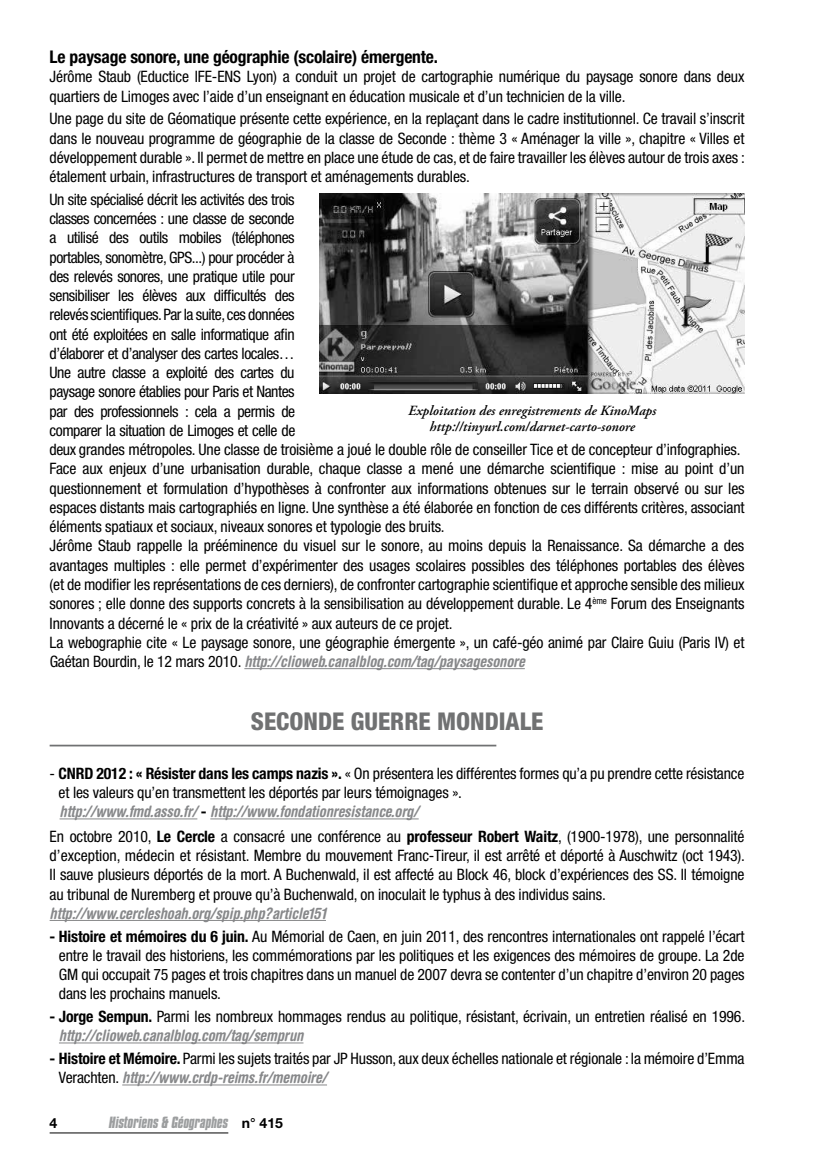
<style>
.page{position:relative;width:819px;height:1166px;background:#fff}
.page>*{position:absolute;margin:0;border:0;box-sizing:border-box;transform-origin:0 0}
.t1{font:800 condensed 24.5px "Helvetica Neue";color:#707172}
.t2{font:700 condensed 17.5px "Helvetica Neue";letter-spacing:-.01em;color:#000}
.t3{font:condensed 15.75px/19.2px "Helvetica Neue";letter-spacing:-.01em;color:#000}
.t4{font:italic 700 condensed 15.75px "Helvetica Rounded";letter-spacing:-.01em;color:#87888a}
.t5{font:italic 600 14px/16.8px "Adobe Garamond Pro";color:#000;text-align:center}
.t6{font:italic 700 14px "Compacta BT";color:#9c9e9f}
.t7{font:700 14px "Helvetica Neue";color:#000}
.s1{font-family:"Helvetica Neue";font-weight:400;font-style:normal;color:#000}
.s2{font-weight:700}
.s3{font-family:"Helvetica Neue";font-style:normal;color:#000}
</style>
<div class="page">
<hr style="left:50px;top:1132px;width:178px;height:1px;background:#000">
<hr style="left:244px;top:668px;width:281px;height:1px;background:#87888a">
<hr style="left:50px;top:745px;width:446px;height:1px;background:#707172">
<hr style="left:60px;top:818px;width:137px;height:1px;background:#87888a">
<hr style="left:210px;top:818px;width:208px;height:1px;background:#87888a">
<hr style="left:50px;top:920px;width:276px;height:1px;background:#87888a">
<hr style="left:59px;top:1042px;width:244px;height:1px;background:#87888a">
<hr style="left:122px;top:1084px;width:205px;height:1px;background:#87888a">
<img style="left:319px;top:194px;width:425px;height:200px">
<p class="t2" style="left:50px;top:46px;width:390px">Le paysage sonore, une géographie (scolaire) émergente.</p>
<p class="t3" style="left:50px;top:67px;width:696px">Jérôme Staub (Eductice IFE-ENS Lyon) a conduit un projet de cartographie numérique du paysage sonore dans deux quartiers de Limoges avec l’aide d’un enseignant en éducation musicale et d’un technicien de la ville.</p>
<p class="t3" style="left:50px;top:109px;width:697px;text-align:justify">Une page du site de Géomatique présente cette expérience, en la replaçant dans le cadre institutionnel. Ce travail s’inscrit dans le nouveau programme de géographie de la classe de Seconde : thème 3 « Aménager la ville », chapitre « Villes et développement durable ». Il permet de mettre en place une étude de cas, et de faire travailler les élèves autour de trois axes : étalement urbain, infrastructures de transport et aménagements durables.</p>
<p class="t3" style="left:50px;top:190px;width:696px">Un site spécialisé décrit les activités des trois<br>classes concernées : une classe de seconde<br>a utilisé des outils mobiles (téléphones<br>portables, sonomètre, GPS...) pour procéder à<br>des relevés sonores, une pratique utile pour<br>sensibiliser les élèves aux difficultés des<br>relevés scientifiques. Par la suite, ces données<br>ont été exploitées en salle informatique afin<br>d’élaborer et d’analyser des cartes locales…<br>Une autre classe a exploité des cartes du<br>paysage sonore établies pour Paris et Nantes<br>par des professionnels : cela a permis de<br>comparer la situation de Limoges et celle de<br>deux grandes métropoles. Une classe de troisième a joué le double rôle de conseiller Tice et de concepteur d’infographies.<br>Face aux enjeux d’une urbanisation durable, chaque classe a mené une démarche scientifique : mise au point d’un questionnement et formulation d’hypothèses à confronter aux informations obtenues sur le terrain observé ou sur les espaces distants mais cartographiés en ligne. Une synthèse a été élaborée en fonction de ces différents critères, associant éléments spatiaux et sociaux, niveaux sonores et typologie des bruits.<br>Jérôme Staub rappelle la prééminence du visuel sur le sonore, au moins depuis la Renaissance. Sa démarche a des avantages multiples : elle permet d’expérimenter des usages scolaires possibles des téléphones portables des élèves (et de modifier les représentations de ces derniers), de confronter cartographie scientifique et approche sensible des milieux sonores ; elle donne des supports concrets à la sensibilisation au développement durable. Le 4<sup>ème</sup> Forum des Enseignants Innovants a décerné le « prix de la créativité » aux auteurs de ce projet.<br>La webographie cite « Le paysage sonore, une géographie émergente », un café-géo animé par Claire Guiu (Paris IV) et</p>
<p class="t4" style="left:50px;top:652px;width:476px"><span class="s1">Gaétan Bourdin, le 12 mars 2010.</span> http://clioweb.canalblog.com/tag/paysagesonore</p>
<p class="t5" style="left:408px;top:402px;width:249px">Exploitation des enregistrements de KinoMaps http://tinyurl.com/darnet-carto-sonore</p>
<h1 class="t1" style="left:251px;top:706px;width:294px">SECONDE GUERRE MONDIALE</h1>
<p class="t3" style="left:59px;top:763px;width:687px;text-indent:-9px">- <span class="s2">CNRD 2012 : « Résister dans les camps nazis ».</span> « On présentera les différentes formes qu’a pu prendre cette résistance et les valeurs qu’en transmettent les déportés par leurs témoignages ».</p>
<p class="t4" style="left:60px;top:802px;width:360px">http://www.fmd.asso.fr/ <span class="s3">-</span> http://www.fondationresistance.org/</p>
<p class="t3" style="left:50px;top:826px;width:697px;text-align:justify">En octobre 2010, <span class="s2">Le Cercle</span> a consacré une conférence au <span class="s2">professeur Robert Waitz</span>, (1900-1978), une personnalité d’exception, médecin et résistant. Membre du mouvement Franc-Tireur, il est arrêté et déporté à Auschwitz (oct 1943).<br>Il sauve plusieurs déportés de la mort. A Buchenwald, il est affecté au Block 46, block d’expériences des SS. Il témoigne au tribunal de Nuremberg et prouve qu’à Buchenwald, on inoculait le typhus à des individus sains.</p>
<p class="t4" style="left:50px;top:903px;width:278px">http://www.cercleshoah.org/spip.php?article151</p>
<p class="t3" style="left:59px;top:926px;width:687px;text-align:justify;text-indent:-9px"><span class="s2">- Histoire et mémoires du 6 juin.</span> Au Mémorial de Caen, en juin 2011, des rencontres internationales ont rappelé l’écart entre le travail des historiens, les commémorations par les politiques et les exigences des mémoires de groupe. La 2de GM qui occupait 75 pages et trois chapitres dans un manuel de 2007 devra se contenter d’un chapitre d’environ 20 pages dans les prochains manuels.</p>
<p class="t3" style="left:50px;top:1007px;width:697px"><span class="s2">- Jorge Sempun.</span> Parmi les nombreux hommages rendus au politique, résistant, écrivain, un entretien réalisé en 1996.</p>
<p class="t4" style="left:59px;top:1026px;width:246px">http://clioweb.canalblog.com/tag/semprun</p>
<p class="t3" style="left:50px;top:1049px;width:696px"><span class="s2">- Histoire et Mémoire.</span> Parmi les sujets traités par JP Husson, aux deux échelles nationale et régionale : la mémoire d’Emma</p>
<p class="t4" style="left:59px;top:1068px;width:269px"><span class="s1">Verachten.</span> http://www.crdp-reims.fr/memoire/</p>
<p class="t7" style="left:50px;top:1114px;width:9px">4</p>
<p class="t6" style="left:109px;top:1113px;width:175px">Historiens &amp; Géographes <span class="s3">n° 415</span></p>
</div>
